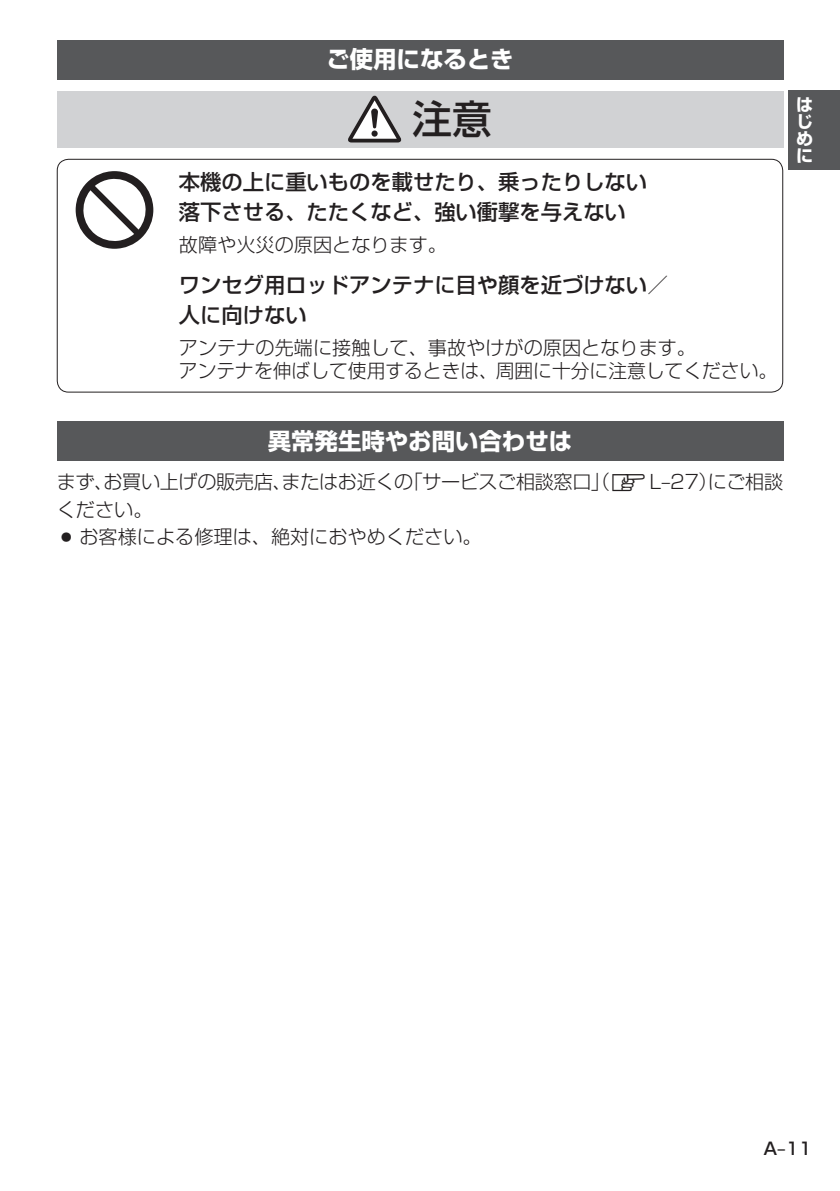
<style>
.page{position:relative;width:840px;height:1191px;background:#fff}
.page>*{position:absolute;margin:0;border:0;box-sizing:border-box;transform-origin:0 0}
.t1{font:39.6px "Shin Go Pro Medium 90 msp RKSJ H";color:#231f20}
.t2{font:23.4px "Shin Go Pro Bold 90 msp RKSJ H";color:#fff}
.t3{font:21.2px/29.8px "Shin Go Pro Medium 90 msp RKSJ H";color:#231f20}
.t4{font:19.2px/22.6px "Shin Go Pro Light 90 msp RKSJ H";color:#231f20}
.t5{font:19.2px/28.4px "Shin Go Pro Light 90 msp RKSJ H";letter-spacing:-.02em;color:#231f20}
.t6{font:17px "Shin Go Pro Medium 90 msp RKSJ H";color:#231f20}
.t7{font:17px/17px "Shin Go Pro Bold 90 msp RKSJ H";color:#fff;text-align:justify}
.s1{font-family:"MC1";font-size:17px}
</style>
<div class="page">
<div style="left:788px;top:91px;width:51px;height:79px;background:#57585a"></div>
<div style="left:57px;top:421px;width:725px;height:39px;background:#57585a"></div>
<div style="left:57px;top:40px;width:725px;height:39px;background:#57585a"></div>
<div style="left:57px;top:91px;width:725px;height:56px;background:#d1d2d4"></div>
<svg style="left:348px;top:96px;width:53px;height:47px"></svg>
<div style="left:57px;top:159px;width:725px;height:233px;border:1px solid #231f20;border-radius:11px"></div>
<svg style="left:76px;top:171px;width:77px;height:78px"></svg>
<p class="t2" style="left:326px;top:51px;width:189px">ご使用になるとき</p>
<h1 class="t1" style="left:412px;top:104px;width:81px">注意</h1>
<p class="t3" style="left:179px;top:170px;width:469px">本機の上に重いものを載せたり、乗ったりしない落下させる、たたくなど、強い衝撃を与えない</p>
<p class="t4" style="left:179px;top:236px;width:269px">故障や火災の原因となります。</p>
<p class="t3" style="left:179px;top:273px;width:490px">ワンセグ用ロッドアンテナに目や顔を近づけない／人に向けない</p>
<p class="t4" style="left:179px;top:339px;width:599px">アンテナの先端に接触して、事故やけがの原因となります。<br>アンテナを伸ばして使用するときは、周囲に十分に注意してください。</p>
<p class="t7" style="left:795px;top:99px;width:18px">はじめに</p>
<p class="t2" style="left:268px;top:432px;width:306px">異常発生時やお問い合わせは</p>
<p class="t5" style="left:57px;top:470px;width:727px">まず、お買い上げの販売店、またはお近くの「サービスご相談窓口」（<span class="s1">z</span>L‒27）にご相談ください。</p>
<p class="t4" style="left:57px;top:528px;width:426px">○ お客様による修理は、絶対におやめください。</p>
<p class="t6" style="left:763px;top:1142px;width:50px">A‒11</p>
</div>
